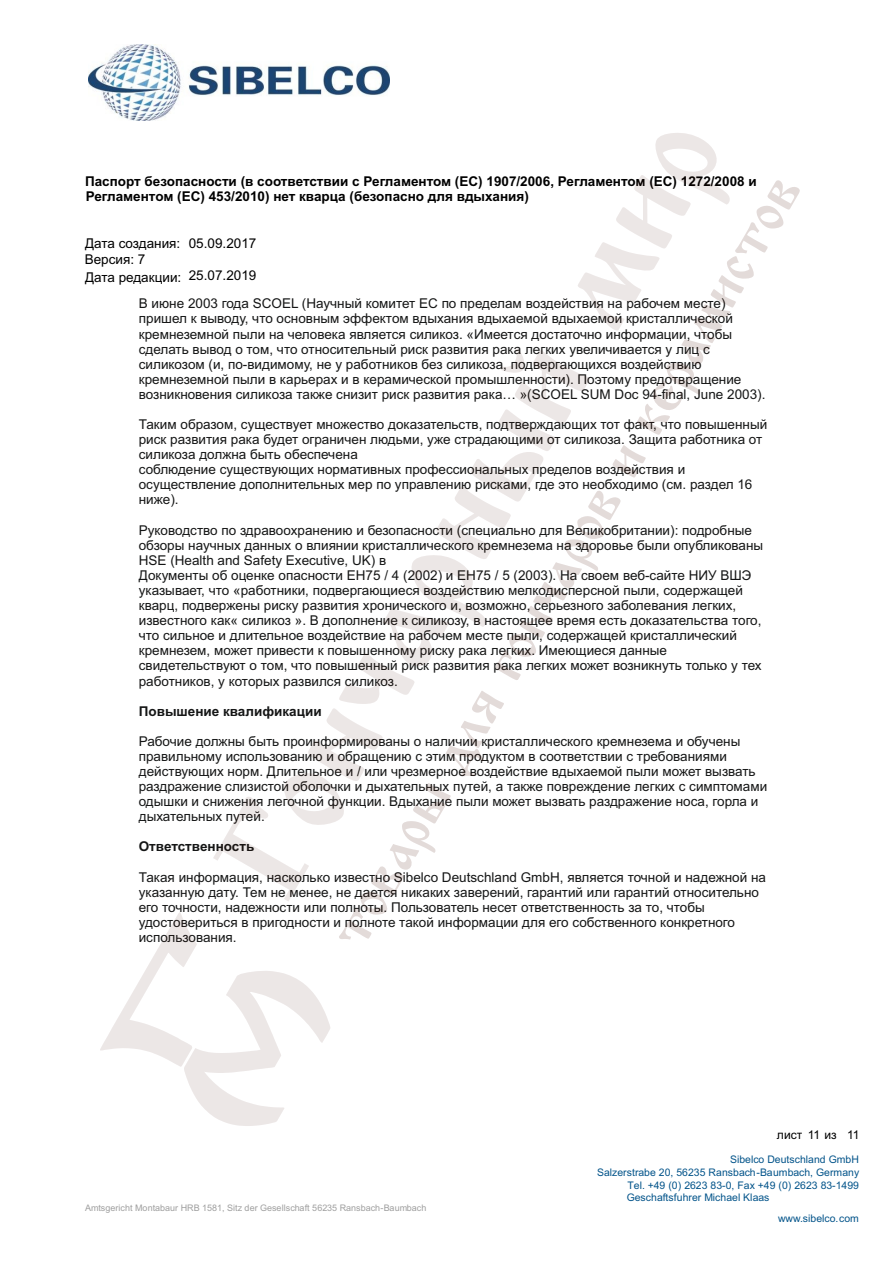
<style>
.page{position:relative;width:893px;height:1262px;background:#fff}
.page>*{position:absolute;margin:0;border:0;box-sizing:border-box;transform-origin:0 0}
.t1{font:13.5px/15.1px "Arial";color:#151616}
.t2{font:700 13.5px/15.5px "Arial";color:#000}
.t3{font:13.5px/17px "Arial";color:#000}
.t4{font:700 13.5px "Arial";color:#151616}
.t5{font:12px "Arial";color:#000}
.t6{font:10.5px "Arial";color:#03548a}
.t7{font:9px "Arial";color:#9f9f9f}
</style>
<div class="page">
<img style="left:89px;top:44px;width:300px;height:77px">
<svg style="left:213px;top:133px;width:504px;height:768px"></svg>
<svg style="left:100px;top:912px;width:230px;height:214px"></svg>
<svg style="left:339px;top:445px;width:306px;height:494px"></svg>
<svg style="left:637px;top:180px;width:162px;height:255px"></svg>
<p class="t2" style="left:85px;top:174px;width:673px">Паспорт безопасности (в соответствии с Регламентом (ЕС) 1907/2006, Регламентом (ЕС) 1272/2008 и<br>Регламентом (ЕС) 453/2010) нет кварца (безопасно для вдыхания)</p>
<p class="t3" style="left:85px;top:236px;width:173px">Дата создания: 05.09.2017<br>Версия: 7<br>Дата редакции: 25.07.2019</p>
<p class="t1" style="left:139px;top:297px;width:628px">В июне 2003 года SCOEL (Научный комитет ЕС по пределам воздействия на рабочем месте) пришел к выводу, что основным эффектом вдыхания вдыхаемой вдыхаемой кристаллической кремнеземной пыли на человека является силикоз. «Имеется достаточно информации, чтобы сделать вывод о том, что относительный риск развития рака легких увеличивается у лиц с силикозом (и, по-видимому, не у работников без силикоза, подвергающихся воздействию кремнеземной пыли в карьерах и в керамической промышленности). Поэтому предотвращение возникновения силикоза также снизит риск развития рака… »(SCOEL SUM Doc 94-final, June 2003).</p>
<p class="t1" style="left:139px;top:418px;width:630px">Таким образом, существует множество доказательств, подтверждающих тот факт, что повышенный риск развития рака будет ограничен людьми, уже страдающими от силикоза. Защита работника от силикоза должна быть обеспечена<br>соблюдение существующих нормативных профессиональных пределов воздействия и осуществление дополнительных мер по управлению рисками, где это необходимо (см. раздел 16 ниже).</p>
<p class="t1" style="left:139px;top:523px;width:626px">Руководство по здравоохранению и безопасности (специально для Великобритании): подробные обзоры научных данных о влиянии кристаллического кремнезема на здоровье были опубликованы HSE (Health and Safety Executive, UK) в<br>Документы об оценке опасности EH75 / 4 (2002) и EH75 / 5 (2003). На своем веб-сайте НИУ ВШЭ указывает, что «работники, подвергающиеся воздействию мелкодисперсной пыли, содержащей кварц, подвержены риску развития хронического и, возможно, серьезного заболевания легких, известного как« силикоз ». В дополнение к силикозу, в настоящее время есть доказательства того, что сильное и длительное воздействие на рабочем месте пыли, содержащей кристаллический кремнезем, может привести к повышенному риску рака легких. Имеющиеся данные свидетельствуют о том, что повышенный риск развития рака легких может возникнуть только у тех работников, у которых развился силикоз.</p>
<p class="t4" style="left:139px;top:706px;width:184px">Повышение квалификации</p>
<p class="t1" style="left:139px;top:735px;width:630px">Рабочие должны быть проинформированы о наличии кристаллического кремнезема и обучены правильному использованию и обращению с этим продуктом в соответствии с требованиями действующих норм. Длительное и / или чрезмерное воздействие вдыхаемой пыли может вызвать раздражение слизистой оболочки и дыхательных путей, а также повреждение легких с симптомами одышки и снижения легочной функции. Вдыхание пыли может вызвать раздражение носа, горла и дыхательных путей.</p>
<p class="t4" style="left:139px;top:841px;width:117px">Ответственность</p>
<p class="t1" style="left:139px;top:870px;width:628px">Такая информация, насколько известно Sibelco Deutschland GmbH, является точной и надежной на указанную дату. Тем не менее, не дается никаких заверений, гарантий или гарантий относительно его точности, надежности или полноты. Пользователь несет ответственность за то, чтобы удостовериться в пригодности и полноте такой информации для его собственного конкретного использования.</p>
<p class="t5" style="left:777px;top:1130px;width:84px">лист 11 из 11</p>
<p class="t7" style="left:85px;top:1204px;width:343px">Amtsgericht Montabaur HRB 1581, Sitz der Gesellschaft 56235 Ransbach-Baumbach</p>
<p class="t6" style="left:730px;top:1155px;width:130px">Sibelco Deutschland GmbH</p>
<p class="t6" style="left:597px;top:1168px;width:264px">Salzerstrabe 20, 56235 Ransbach-Baumbach, Germany</p>
<p class="t6" style="left:627px;top:1181px;width:233px">Tel. +49 (0) 2623 83-0, Fax +49 (0) 2623 83-1499</p>
<p class="t6" style="left:626px;top:1193px;width:144px">Geschaftsfuhrer Michael Klaas</p>
<p class="t6" style="left:778px;top:1214px;width:82px">www.sibelco.com</p>
</div>
